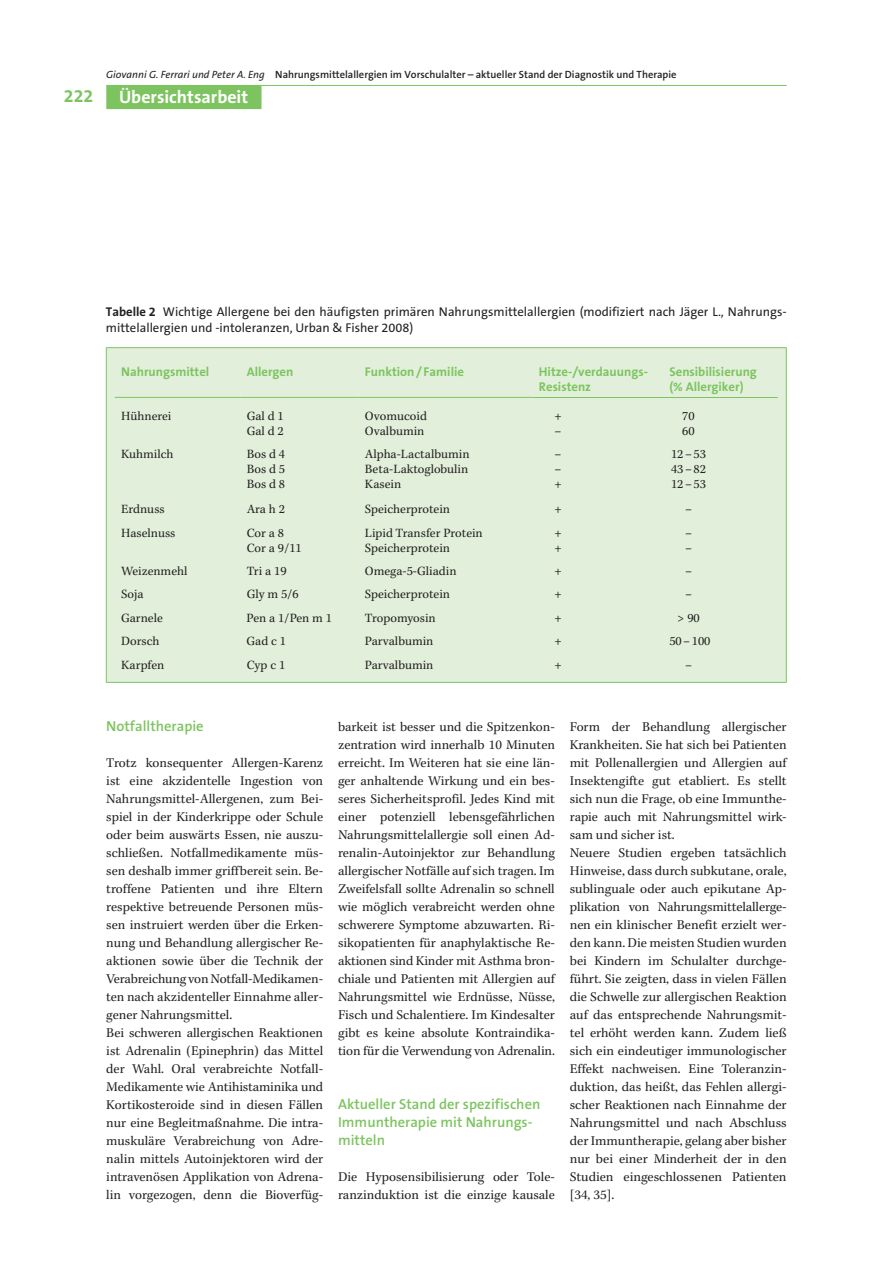
<style>
.page{position:relative;width:893px;height:1263px;background:#fff}
.page>*{position:absolute;margin:0;border:0;box-sizing:border-box;transform-origin:0 0}
.t1{font:700 18px "The Sans B7";color:#fff}
.t2{font:700 18px "The Sans B7";color:#7dc460}
.t3{font:600 14.55px/18px "The Sans B6";color:#7dc460}
.t4{font:13.5px/18px "Kepl MM 281 73 218 56 165 43 128 33";color:#231f20}
.t5{font:12.75px/15px "Kepl MM 303 75 228 57 152 38 115 28";color:#231f20}
.t6{font:12.75px/16.5px "The Sans B5 Plain";color:#231f20}
.t7{font:700 12.75px/15px "The Sans B7";color:#7dc460}
.t8{font:600 10.5px "The Sans B6";color:#231f20}
.s1{font-family:"The Sans B5 Plain";font-weight:400;font-style:italic}
.s2{font-family:"The Sans B7";font-weight:700}
</style>
<div class="page">
<div style="left:106px;top:85px;width:155px;height:24px;background:#7dc460"></div>
<hr style="left:106px;top:85px;width:681px;height:1px;background:#7dc460">
<div style="left:107px;top:348px;width:679px;height:334px;background:#e2f0db"></div>
<svg style="left:106px;top:347px;width:9px;height:7px"></svg>
<hr style="left:115px;top:347px;width:672px;height:1px;background:#7dc460">
<hr style="left:106px;top:354px;width:1px;height:50px;background:#7dc460">
<hr style="left:786px;top:354px;width:1px;height:50px;background:#7dc460">
<hr style="left:106px;top:404px;width:1px;height:38px;background:#7dc460">
<hr style="left:786px;top:404px;width:1px;height:38px;background:#7dc460">
<hr style="left:106px;top:442px;width:1px;height:55px;background:#7dc460">
<hr style="left:786px;top:442px;width:1px;height:55px;background:#7dc460">
<svg style="left:106px;top:497px;width:1px;height:24px"></svg>
<svg style="left:786px;top:497px;width:1px;height:24px"></svg>
<hr style="left:106px;top:521px;width:1px;height:38px;background:#7dc460">
<hr style="left:786px;top:521px;width:1px;height:38px;background:#7dc460">
<svg style="left:106px;top:559px;width:1px;height:123px"></svg>
<svg style="left:786px;top:559px;width:1px;height:123px"></svg>
<hr style="left:106px;top:682px;width:681px;height:1px;background:#7dc460">
<hr style="left:115px;top:397px;width:125px;height:1px;background:#7dc460">
<hr style="left:240px;top:397px;width:118px;height:1px;background:#7dc460">
<hr style="left:358px;top:397px;width:174px;height:1px;background:#7dc460">
<hr style="left:532px;top:397px;width:131px;height:1px;background:#7dc460">
<hr style="left:663px;top:397px;width:115px;height:1px;background:#7dc460">
<p class="t8" style="left:106px;top:71px;width:572px"><span class="s1">Giovanni G. Ferrari und Peter A. Eng</span> Nahrungsmittelallergien im Vorschulalter – aktueller Stand der Diagnostik und Therapie</p>
<h1 class="t2" style="left:64px;top:89px;width:31px">222</h1>
<h1 class="t1" style="left:119px;top:89px;width:131px">Übersichtsarbeit</h1>
<p class="t6" style="left:106px;top:304px;width:682px"><span class="s2">Tabelle 2</span> Wichtige Allergene bei den häufigsten primären Nahrungsmittelallergien (modifiziert nach Jäger L., Nahrungs&shy;mittelallergien und -intoleranzen, Urban &amp; Fisher 2008)</p>
<p class="t7" style="left:121px;top:365px;width:90px">Nahrungsmittel</p>
<p class="t7" style="left:247px;top:365px;width:48px">Allergen</p>
<p class="t7" style="left:365px;top:365px;width:101px">Funktion / Familie</p>
<p class="t7" style="left:539px;top:365px;width:111px">Hitze-/verdauungs-<br>Resistenz</p>
<p class="t7" style="left:669px;top:365px;width:89px">Sensibilisierung (% Allergiker)</p>
<p class="t5" style="left:121px;top:409px;width:52px">Hühnerei</p>
<p class="t5" style="left:247px;top:409px;width:38px">Gal d 1<br>Gal d 2</p>
<p class="t5" style="left:365px;top:409px;width:64px">Ovomucoid<br>Ovalbumin</p>
<p class="t5" style="left:554px;top:409px;width:9px">+ –</p>
<p class="t5" style="left:682px;top:409px;width:14px">70<br>60</p>
<p class="t5" style="left:121px;top:447px;width:54px">Kuhmilch</p>
<p class="t5" style="left:247px;top:447px;width:40px;text-align:justify">Bos d 4<br>Bos d 5<br>Bos d 8</p>
<p class="t5" style="left:365px;top:447px;width:106px;text-align:justify">Alpha-Lactalbumin Beta-Laktoglobulin Kasein</p>
<p class="t5" style="left:554px;top:447px;width:9px;text-align:justify">– – +</p>
<p class="t5" style="left:671px;top:447px;width:36px;text-align:justify">12 – 53<br>43 – 82<br>12 – 53</p>
<p class="t5" style="left:121px;top:503px;width:45px">Erdnuss</p>
<p class="t5" style="left:247px;top:503px;width:40px">Ara h 2</p>
<p class="t5" style="left:365px;top:503px;width:87px">Speicherprotein</p>
<p class="t5" style="left:554px;top:503px;width:9px">+</p>
<p class="t5" style="left:685px;top:503px;width:8px">–</p>
<p class="t5" style="left:121px;top:526px;width:56px">Haselnuss</p>
<p class="t5" style="left:247px;top:526px;width:57px">Cor a 8<br>Cor a 9/11</p>
<p class="t5" style="left:365px;top:526px;width:119px">Lipid Transfer Protein<br>Speicherprotein</p>
<p class="t5" style="left:554px;top:526px;width:9px">+ +</p>
<p class="t5" style="left:685px;top:526px;width:8px">– –</p>
<p class="t5" style="left:121px;top:564px;width:68px">Weizenmehl</p>
<p class="t5" style="left:247px;top:564px;width:41px">Tri a 19</p>
<p class="t5" style="left:365px;top:564px;width:93px">Omega-5-Gliadin</p>
<p class="t5" style="left:554px;top:564px;width:9px">+</p>
<p class="t5" style="left:685px;top:564px;width:8px">–</p>
<p class="t5" style="left:121px;top:588px;width:24px">Soja</p>
<p class="t5" style="left:247px;top:588px;width:54px">Gly m 5/6</p>
<p class="t5" style="left:365px;top:588px;width:87px">Speicherprotein</p>
<p class="t5" style="left:554px;top:588px;width:9px">+</p>
<p class="t5" style="left:685px;top:588px;width:8px">–</p>
<p class="t5" style="left:121px;top:611px;width:43px">Garnele</p>
<p class="t5" style="left:247px;top:611px;width:87px">Pen a 1/Pen m 1</p>
<p class="t5" style="left:365px;top:611px;width:72px">Tropomyosin</p>
<p class="t5" style="left:554px;top:611px;width:9px">+</p>
<p class="t5" style="left:677px;top:611px;width:24px">&gt; 90</p>
<p class="t5" style="left:121px;top:634px;width:40px">Dorsch</p>
<p class="t5" style="left:247px;top:634px;width:41px">Gad c 1</p>
<p class="t5" style="left:365px;top:634px;width:70px">Parvalbumin</p>
<p class="t5" style="left:554px;top:634px;width:9px">+</p>
<p class="t5" style="left:669px;top:634px;width:43px">50 – 100</p>
<p class="t5" style="left:121px;top:658px;width:45px">Karpfen</p>
<p class="t5" style="left:247px;top:658px;width:40px">Cyp c 1</p>
<p class="t5" style="left:365px;top:658px;width:70px">Parvalbumin</p>
<p class="t5" style="left:554px;top:658px;width:9px">+</p>
<p class="t5" style="left:685px;top:658px;width:8px">–</p>
<p class="t3" style="left:106px;top:718px;width:99px">Notfalltherapie</p>
<p class="t4" style="left:106px;top:755px;width:218px">Trotz konsequenter Allergen-Karenz ist eine akzidentelle Ingestion von Nahrungsmittel-Allergenen, zum Bei&shy;spiel in der Kinderkrippe oder Schule oder beim auswärts Essen, nie auszu&shy;schließen. Notfallmedikamente müs&shy;sen deshalb immer griffbereit sein. Be&shy;troffene Patienten und ihre Eltern respektive betreuende Personen müs&shy;sen instruiert werden über die Erken&shy;nung und Behandlung allergischer Re&shy;aktionen sowie über die Technik der Verabreichung von Notfall-Medikamen&shy;ten nach akzidenteller Einnahme aller&shy;gener Nahrungsmittel.<br>Bei schweren allergischen Reaktionen ist Adrenalin (Epinephrin) das Mittel der Wahl. Oral verabreichte Notfall-Medikamente wie Antihistaminika und Kortikosteroide sind in diesen Fällen nur eine Begleitmaßnahme. Die intra&shy;muskuläre Verabreichung von Adre&shy;nalin mittels Autoinjektoren wird der intravenösen Applikation von Adrena&shy;lin vorgezogen, denn die Bioverfüg-</p>
<p class="t4" style="left:338px;top:719px;width:218px;text-align:justify">barkeit ist besser und die Spitzenkon&shy;zentration wird innerhalb 10 Minuten erreicht. Im Weiteren hat sie eine län&shy;ger anhaltende Wirkung und ein bes&shy;seres Sicherheitsprofil. Jedes Kind mit einer potenziell lebensgefährlichen Nahrungsmittelallergie soll einen Ad&shy;renalin-Autoinjektor zur Behandlung allergischer Notfälle auf sich tragen. Im Zweifelsfall sollte Adrenalin so schnell wie möglich verabreicht werden ohne schwerere Symptome abzuwarten. Ri&shy;sikopatienten für anaphylaktische Re&shy;aktionen sind Kinder mit Asthma bron&shy;chiale und Patienten mit Allergien auf Nahrungsmittel wie Erdnüsse, Nüsse, Fisch und Schalentiere. Im Kindesalter gibt es keine absolute Kontraindika&shy;tion für die Verwendung von Adrenalin.</p>
<p class="t3" style="left:338px;top:1097px;width:204px">Aktueller Stand der spezifischen<br>Immuntherapie mit Nahrungs&shy;mitteln</p>
<p class="t4" style="left:338px;top:1169px;width:218px">Die Hyposensibilisierung oder Tole&shy;ranzinduktion ist die einzige kausale</p>
<p class="t4" style="left:570px;top:719px;width:218px">Form der Behandlung allergischer Krankheiten. Sie hat sich bei Patienten mit Pollenallergien und Allergien auf Insektengifte gut etabliert. Es stellt sich nun die Frage, ob eine Immunthe&shy;rapie auch mit Nahrungsmittel wirk&shy;sam und sicher ist.<br>Neuere Studien ergeben tatsächlich Hinweise, dass durch subkutane, orale, sublinguale oder auch epikutane Ap&shy;plikation von Nahrungsmittelallerge&shy;nen ein klinischer Benefit erzielt wer&shy;den kann. Die meisten Studien wurden bei Kindern im Schulalter durchge&shy;führt. Sie zeigten, dass in vielen Fällen die Schwelle zur allergischen Reaktion auf das entsprechende Nahrungsmit&shy;tel erhöht werden kann. Zudem ließ sich ein eindeutiger immunologischer Effekt nachweisen. Eine Toleranzin&shy;duktion, das heißt, das Fehlen allergi&shy;scher Reaktionen nach Einnahme der Nahrungsmittel und nach Abschluss der Immuntherapie, gelang aber bisher nur bei einer Minderheit der in den Studien eingeschlossenen Patienten [34, 35].</p>
</div>
